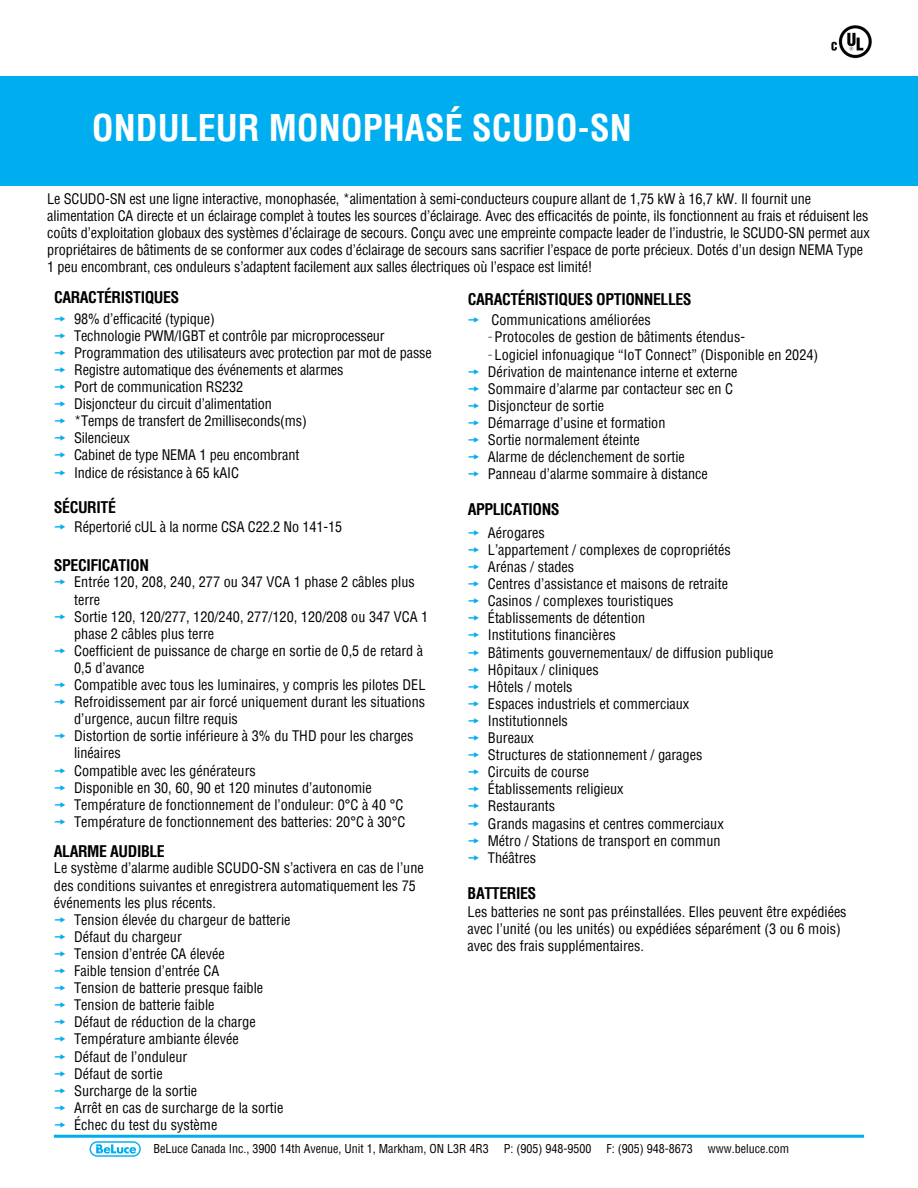
<style>
.page{position:relative;width:918px;height:1188px;background:#fff}
.page>*{position:absolute;margin:0;border:0;box-sizing:border-box;transform-origin:0 0}
.t1{font:700 condensed 36px "Helvetica";color:#fff}
.t2{font:700 condensed 15.75px "Helvetica";letter-spacing:-.025em;color:#000}
.t3{font:condensed 14.25px/17.1px "Helvetica";color:#000}
.t4{font:condensed 12px "Helvetica";color:#000}
.s1{color:#00aeef}
.s2{font-size:14.7px;color:#77787b}
</style>
<div class="page">
<div style="left:0;top:76px;width:918px;height:110px;background:#00aeef"></div>
<hr style="left:54px;top:1135px;width:810px;height:3px;background:#00aeef">
<svg style="left:90px;top:1141px;width:51px;height:16px"></svg>
<img style="left:831px;top:25px;width:41px;height:34px">
<h1 class="t1" style="left:92px;top:104px;width:542px">ONDULEUR MONOPHASÉ SCUDO-SN</h1>
<p class="t3" style="left:47px;top:190px;width:824px">Le SCUDO-SN est une ligne interactive, monophasée, *alimentation à semi-conducteurs coupure allant de 1,75 kW à 16,7 kW. Il fournit une alimentation CA directe et un éclairage complet à toutes les sources d’éclairage. Avec des efficacités de pointe, ils fonctionnent au frais et réduisent les coûts d’exploitation globaux des systèmes d’éclairage de secours. Conçu avec une empreinte compacte leader de l’industrie, le SCUDO-SN permet aux propriétaires de bâtiments de se conformer aux codes d’éclairage de secours sans sacrifier l’espace de porte précieux. Dotés d’un design NEMA Type 1 peu encombrant, ces onduleurs s’adaptent facilement aux salles électriques où l’espace est limité!</p>
<p class="t2" style="left:54px;top:287px;width:127px">CARACTÉRISTIQUES</p>
<p class="t3" style="left:54px;top:310px;width:162px"><span class="s1">▼</span> 98% d’efficacité (typique)</p>
<p class="t3" style="left:54px;top:327px;width:332px"><span class="s1">▼</span> Technologie PWM/IGBT et contrôle par microprocesseur</p>
<p class="t3" style="left:54px;top:344px;width:379px"><span class="s1">▼</span> Programmation des utilisateurs avec protection par mot de passe</p>
<p class="t3" style="left:54px;top:361px;width:291px"><span class="s1">▼</span> Registre automatique des événements et alarmes</p>
<p class="t3" style="left:54px;top:378px;width:191px"><span class="s1">▼</span> Port de communication RS232</p>
<p class="t3" style="left:54px;top:395px;width:220px"><span class="s1">▼</span> Disjoncteur du circuit d’alimentation</p>
<p class="t3" style="left:54px;top:412px;width:254px"><span class="s1">▼</span> *Temps de transfert de 2milliseconds(ms)</p>
<p class="t3" style="left:54px;top:429px;width:77px"><span class="s1">▼</span> Silencieux</p>
<p class="t3" style="left:54px;top:446px;width:247px"><span class="s1">▼</span> Cabinet de type NEMA 1 peu encombrant</p>
<p class="t3" style="left:54px;top:464px;width:187px"><span class="s1">▼</span> Indice de résistance à 65 kAIC</p>
<p class="t2" style="left:468px;top:289px;width:225px">CARACTÉRISTIQUES OPTIONNELLES</p>
<p class="t3" style="left:488px;top:311px;width:259px;text-indent:-20px"><span class="s1">▼</span> Communications améliorées<br><span class="s2">-</span>Protocoles de gestion de bâtiments étendus-</p>
<p class="t3" style="left:488px;top:346px;width:332px"><span class="s2">-</span> Logiciel infonuagique “IoT Connect” (Disponible en 2024)</p>
<p class="t3" style="left:468px;top:363px;width:271px"><span class="s1">▼</span> Dérivation de maintenance interne et externe</p>
<p class="t3" style="left:468px;top:380px;width:267px"><span class="s1">▼</span> Sommaire d’alarme par contacteur sec en C</p>
<p class="t3" style="left:468px;top:397px;width:138px"><span class="s1">▼</span> Disjoncteur de sortie</p>
<p class="t3" style="left:468px;top:414px;width:199px"><span class="s1">▼</span> Démarrage d’usine et formation</p>
<p class="t3" style="left:468px;top:431px;width:174px"><span class="s1">▼</span> Sortie normalement éteinte</p>
<p class="t3" style="left:468px;top:448px;width:219px"><span class="s1">▼</span> Alarme de déclenchement de sortie</p>
<p class="t3" style="left:468px;top:465px;width:242px"><span class="s1">▼</span> Panneau d’alarme sommaire à distance</p>
<p class="t2" style="left:54px;top:497px;width:64px">SÉCURITÉ</p>
<p class="t3" style="left:54px;top:518px;width:290px"><span class="s1">▼</span> Répertorié cUL à la norme CSA C22.2 No 141-15</p>
<p class="t3" style="left:468px;top:524px;width:79px"><span class="s1">▼</span> Aérogares</p>
<p class="t3" style="left:468px;top:541px;width:265px"><span class="s1">▼</span> L’appartement / complexes de copropriétés</p>
<p class="t3" style="left:468px;top:558px;width:108px"><span class="s1">▼</span> Arénas / stades</p>
<p class="t3" style="left:468px;top:575px;width:262px"><span class="s1">▼</span> Centres d’assistance et maisons de retraite</p>
<p class="t3" style="left:468px;top:592px;width:207px"><span class="s1">▼</span> Casinos / complexes touristiques</p>
<p class="t3" style="left:468px;top:609px;width:179px"><span class="s1">▼</span> Établissements de détention</p>
<p class="t3" style="left:468px;top:627px;width:150px"><span class="s1">▼</span> Institutions financières</p>
<p class="t3" style="left:468px;top:644px;width:307px"><span class="s1">▼</span> Bâtiments gouvernementaux/ de diffusion publique</p>
<p class="t3" style="left:468px;top:661px;width:133px"><span class="s1">▼</span> Hôpitaux / cliniques</p>
<p class="t3" style="left:468px;top:678px;width:106px"><span class="s1">▼</span> Hôtels / motels</p>
<p class="t3" style="left:468px;top:695px;width:223px"><span class="s1">▼</span> Espaces industriels et commerciaux</p>
<p class="t3" style="left:468px;top:712px;width:102px"><span class="s1">▼</span> Institutionnels</p>
<p class="t3" style="left:468px;top:729px;width:68px"><span class="s1">▼</span> Bureaux</p>
<p class="t3" style="left:468px;top:746px;width:236px"><span class="s1">▼</span> Structures de stationnement / garages</p>
<p class="t3" style="left:468px;top:763px;width:123px"><span class="s1">▼</span> Circuits de course</p>
<p class="t3" style="left:468px;top:780px;width:157px"><span class="s1">▼</span> Établissements religieux</p>
<p class="t3" style="left:468px;top:798px;width:89px"><span class="s1">▼</span> Restaurants</p>
<p class="t3" style="left:468px;top:815px;width:258px"><span class="s1">▼</span> Grands magasins et centres commerciaux</p>
<p class="t3" style="left:468px;top:832px;width:254px"><span class="s1">▼</span> Métro / Stations de transport en commun</p>
<p class="t3" style="left:468px;top:849px;width:70px"><span class="s1">▼</span> Théâtres</p>
<p class="t2" style="left:468px;top:499px;width:93px">APPLICATIONS</p>
<p class="t2" style="left:54px;top:555px;width:97px">SPECIFICATION</p>
<p class="t3" style="left:74px;top:574px;width:342px;text-indent:-20px"><span class="s1">▼</span> Entrée 120, 208, 240, 277 ou 347 VCA 1 phase 2 câbles plus terre</p>
<p class="t3" style="left:74px;top:608px;width:356px;text-indent:-20px"><span class="s1">▼</span> Sortie 120, 120/277, 120/240, 277/120, 120/208 ou 347 VCA 1 phase 2 câbles plus terre</p>
<p class="t3" style="left:74px;top:642px;width:350px;text-indent:-20px"><span class="s1">▼</span> Coefficient de puissance de charge en sortie de 0,5 de retard à<br>0,5 d’avance</p>
<p class="t3" style="left:54px;top:676px;width:373px"><span class="s1">▼</span> Compatible avec tous les luminaires, y compris les pilotes DEL</p>
<p class="t3" style="left:74px;top:693px;width:352px;text-indent:-20px"><span class="s1">▼</span> Refroidissement par air forcé uniquement durant les situations d’urgence, aucun filtre requis</p>
<p class="t3" style="left:74px;top:727px;width:341px;text-indent:-20px"><span class="s1">▼</span> Distortion de sortie inférieure à 3% du THD pour les charges linéaires</p>
<p class="t3" style="left:54px;top:762px;width:203px"><span class="s1">▼</span> Compatible avec les générateurs</p>
<p class="t3" style="left:54px;top:779px;width:319px"><span class="s1">▼</span> Disponible en 30, 60, 90 et 120 minutes d’autonomie</p>
<p class="t3" style="left:54px;top:796px;width:351px"><span class="s1">▼</span> Température de fonctionnement de l’onduleur: 0°C à 40 °C</p>
<p class="t3" style="left:54px;top:813px;width:353px"><span class="s1">▼</span> Température de fonctionnement des batteries: 20°C à 30°C</p>
<p class="t2" style="left:54px;top:841px;width:112px">ALARME AUDIBLE</p>
<p class="t3" style="left:54px;top:860px;width:371px">Le système d’alarme audible SCUDO-SN s’activera en cas de l’une des conditions suivantes et enregistrera automatiquement les 75 événements les plus récents.</p>
<p class="t3" style="left:54px;top:911px;width:238px"><span class="s1">▼</span> Tension élevée du chargeur de batterie</p>
<p class="t3" style="left:54px;top:928px;width:129px"><span class="s1">▼</span> Défaut du chargeur</p>
<p class="t3" style="left:54px;top:945px;width:173px"><span class="s1">▼</span> Tension d’entrée CA élevée</p>
<p class="t3" style="left:54px;top:962px;width:167px"><span class="s1">▼</span> Faible tension d’entrée CA</p>
<p class="t3" style="left:54px;top:979px;width:211px"><span class="s1">▼</span> Tension de batterie presque faible</p>
<p class="t3" style="left:54px;top:996px;width:162px"><span class="s1">▼</span> Tension de batterie faible</p>
<p class="t3" style="left:54px;top:1013px;width:203px"><span class="s1">▼</span> Défaut de réduction de la charge</p>
<p class="t3" style="left:54px;top:1031px;width:186px"><span class="s1">▼</span> Température ambiante élevée</p>
<p class="t3" style="left:54px;top:1048px;width:135px"><span class="s1">▼</span> Défaut de l’onduleur</p>
<p class="t3" style="left:54px;top:1065px;width:110px"><span class="s1">▼</span> Défaut de sortie</p>
<p class="t3" style="left:54px;top:1082px;width:145px"><span class="s1">▼</span> Surcharge de la sortie</p>
<p class="t3" style="left:54px;top:1099px;width:231px"><span class="s1">▼</span> Arrêt en cas de surcharge de la sortie</p>
<p class="t3" style="left:54px;top:1116px;width:165px"><span class="s1">▼</span> Échec du test du système</p>
<p class="t2" style="left:468px;top:883px;width:70px">BATTERIES</p>
<p class="t3" style="left:468px;top:903px;width:381px">Les batteries ne sont pas préinstallées. Elles peuvent être expédiées avec l’unité (ou les unités) ou expédiées séparément (3 ou 6 mois) avec des frais supplémentaires.</p>
<p class="t4" style="left:154px;top:1141px;width:337px">BeLuce Canada Inc., 3900 14th Avenue, Unit 1, Markham, ON L3R 4R3</p>
<p class="t4" style="left:504px;top:1141px;width:89px">P: (905) 948-9500</p>
<p class="t4" style="left:607px;top:1141px;width:88px">F: (905) 948-8673</p>
<p class="t4" style="left:708px;top:1141px;width:83px">www.beluce.com</p>
</div>
